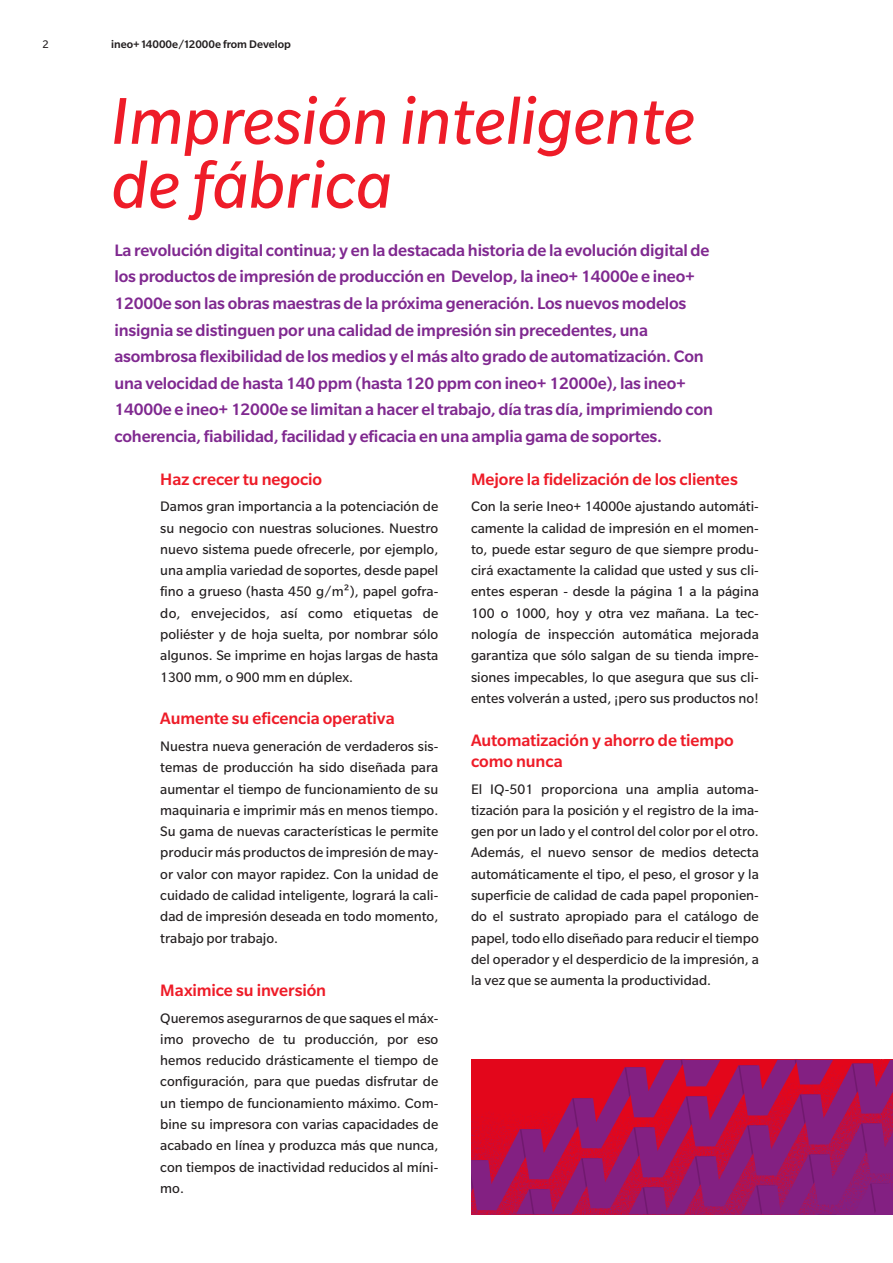
<style>
.page{position:relative;width:893px;height:1263px;background:#fff}
.page>*{position:absolute;margin:0;border:0;box-sizing:border-box;transform-origin:0 0}
.DEV_Brochure_Head_it{font:italic 72px/63.9px "Slate Pro";color:#ee1c28}
.DEV_Brochure_Intro_M{font:500 18px/26.7px "Slate Pro";letter-spacing:-.01em;color:#802990}
.DEV_Brochure_Copyhea{font:500 18px/21.3px "Slate Pro";letter-spacing:-.005em;color:#ee1c28}
.Brochure_Inside_Copy{font:15px/21.3px "Slate Pro";color:#231f20;text-align:justify}
.DEV_Brochure_Copy_Re{font:15px/21.3px "Slate Pro";color:#231f20;text-align:justify}
.t1{font:500 12px "Slate Pro";color:#231f20}
.t2{font:12px "Slate Pro";color:#231f20}
</style>
<div class="page">
<svg style="left:471px;top:1060px;width:422px;height:154px;background:#a6165b"></svg>
<p class="t2" style="left:43px;top:38px;width:8px">2</p>
<p class="t1" style="left:111px;top:38px;width:181px">ineo+ 14000e/12000e from Develop</p>
<p class="DEV_Brochure_Head_it" style="left:111px;top:89px;width:585px">Impresión inteligente de fábrica</p>
<p class="DEV_Brochure_Intro_M" style="left:114px;top:236px;width:600px">La revolución digital continua; y en la destacada historia de la evolución digital de los productos de impresión de producción en Develop, la ineo+ 14000e e ineo+ 12000e son las obras maestras de la próxima generación. Los nuevos modelos insignia se distinguen por una calidad de impresión sin precedentes, una asombrosa flexibilidad de los medios y el más alto grado de automatización. Con una velocidad de hasta 140 ppm (hasta 120 ppm con ineo+ 12000e), las ineo+ 14000e e ineo+ 12000e se limitan a hacer el trabajo, día tras día, imprimiendo con coherencia, fiabilidad, facilidad y eficacia en una amplia gama de soportes.</p>
<p class="DEV_Brochure_Copyhea" style="left:160px;top:468px;width:163px">Haz crecer tu negocio</p>
<p class="Brochure_Inside_Copy" style="left:160px;top:496px;width:280px">Damos gran importancia a la potenciación de su negocio con nuestras soluciones. Nuestro nuevo sistema puede ofrecerle, por ejemplo, una amplia variedad de soportes, desde papel fino a grueso (hasta 450 g/m²), papel gofra&shy;do, envejecidos, así como etiquetas de poliéster y de hoja suelta, por nombrar sólo algunos. Se imprime en hojas largas de hasta 1300 mm, o 900 mm en dúplex.</p>
<p class="DEV_Brochure_Copyhea" style="left:160px;top:708px;width:236px">Aumente su eficencia operativa</p>
<p class="DEV_Brochure_Copy_Re" style="left:160px;top:735px;width:280px">Nuestra nueva generación de verdaderos sis&shy;temas de producción ha sido diseñada para aumentar el tiempo de funcionamiento de su maquinaria e imprimir más en menos tiempo.<br>Su gama de nuevas características le permite producir más productos de impresión de may&shy;or valor con mayor rapidez. Con la unidad de cuidado de calidad inteligente, logrará la cali&shy;dad de impresión deseada en todo momento, trabajo por trabajo.</p>
<p class="DEV_Brochure_Copyhea" style="left:160px;top:979px;width:167px">Maximice su inversión</p>
<p class="DEV_Brochure_Copy_Re" style="left:160px;top:1007px;width:280px">Queremos asegurarnos de que saques el máx&shy;imo provecho de tu producción, por eso hemos reducido drásticamente el tiempo de configuración, para que puedas disfrutar de un tiempo de funcionamiento máximo. Com&shy;bine su impresora con varias capacidades de acabado en línea y produzca más que nunca, con tiempos de inactividad reducidos al míni&shy;mo.</p>
<p class="DEV_Brochure_Copyhea" style="left:471px;top:468px;width:268px">Mejore la fidelización de los clientes</p>
<p class="Brochure_Inside_Copy" style="left:471px;top:496px;width:289px">Con la serie Ineo+ 14000e ajustando automáti&shy;camente la calidad de impresión en el momen&shy;to, puede estar seguro de que siempre produ&shy;cirá exactamente la calidad que usted y sus cli&shy;entes esperan - desde la página 1 a la página 100 o 1000, hoy y otra vez mañana. La tec&shy;nología de inspección automática mejorada garantiza que sólo salgan de su tienda impre&shy;siones impecables, lo que asegura que sus cli&shy;entes volverán a usted, ¡pero sus productos no!</p>
<p class="DEV_Brochure_Copyhea" style="left:471px;top:729px;width:264px">Automatización y ahorro de tiempo como nunca</p>
<p class="Brochure_Inside_Copy" style="left:471px;top:778px;width:289px">El IQ-501 proporciona una amplia automa&shy;tización para la posición y el registro de la ima&shy;gen por un lado y el control del color por el otro.<br>Además, el nuevo sensor de medios detecta automáticamente el tipo, el peso, el grosor y la superficie de calidad de cada papel proponien&shy;do el sustrato apropiado para el catálogo de papel, todo ello diseñado para reducir el tiempo del operador y el desperdicio de la impresión, a la vez que se aumenta la productividad.</p>
</div>
